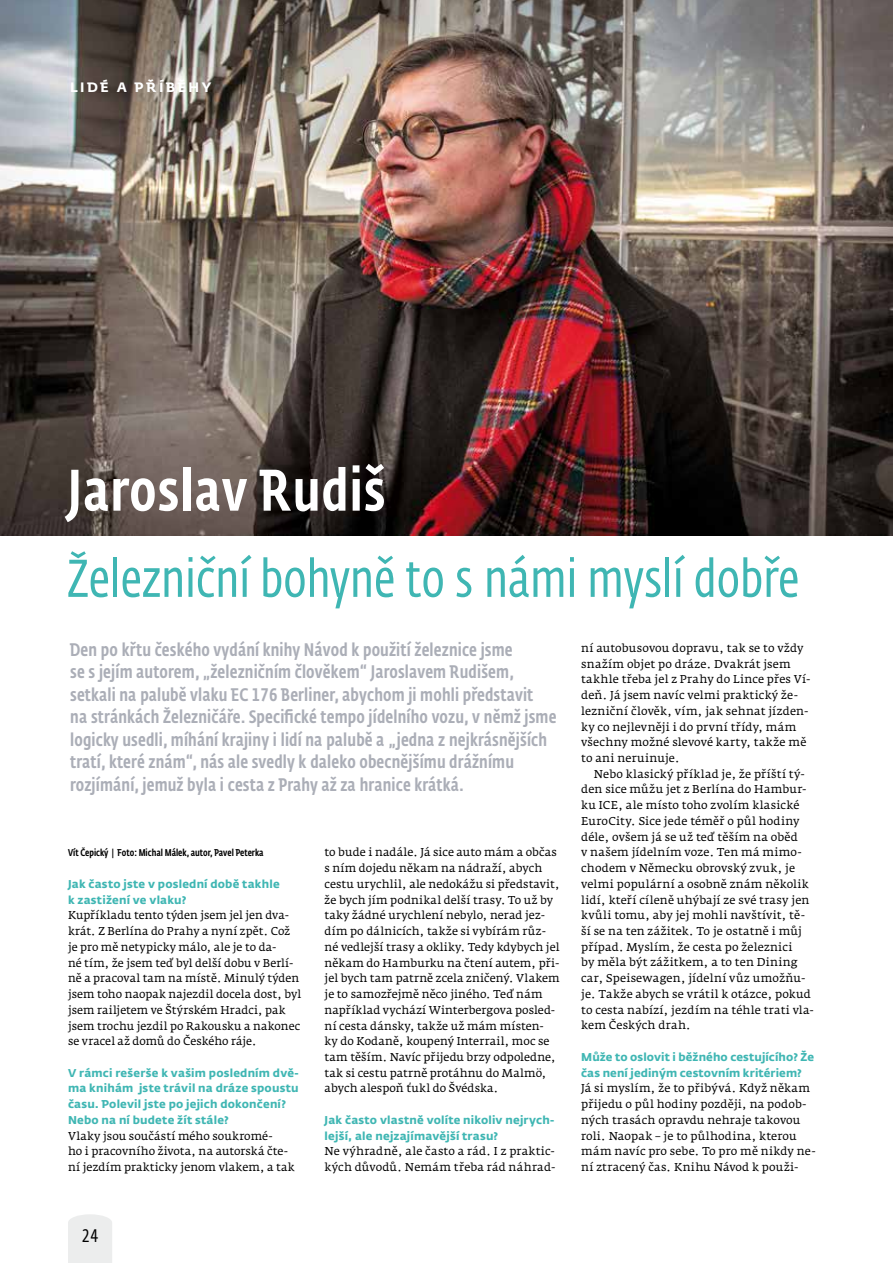
<style>
.page{position:relative;width:893px;height:1263px;background:#fff}
.page>*{position:absolute;margin:0;border:0;box-sizing:border-box;transform-origin:0 0}
.t1{font:500 57.9px "CD Fedra Cond Pro";letter-spacing:.02em;color:#fff}
.t2{font:52.5px "CD Fedra Cond Pro";letter-spacing:.01em;color:#3fb6b3}
.t3{font:500 18px/22.5px "CD Fedra Cond Pro";letter-spacing:.01em;color:#abaeb7}
.t4{font:18px "CD Fedra Cond Pro";color:#000}
.t5{font:700 13.5px "CD Fedra";letter-spacing:.185em;color:#fff}
.t6{font:11.25px/15.8px "Fedra Serif A Pro";letter-spacing:.015em;color:#000}
.t7{font:700 11.25px/15.8px "CD Fedra";letter-spacing:.015em;color:#3fb6b3}
.t8{font:500 9.75px "CD Fedra Cond Pro";color:#000}
</style>
<div class="page">
<div style="left:68px;top:1214px;width:44px;height:49px;background:#eceded"></div>
<img style="left:0;top:0;width:893px;height:536px">
<p class="t5" style="left:70px;top:78px;width:143px">LIDÉ A PŘÍBĚHY</p>
<h1 class="t1" style="left:68px;top:456px;width:319px">Jaroslav Rudiš</h1>
<h2 class="t2" style="left:68px;top:549px;width:733px">Železniční bohyně to s námi myslí dobře</h2>
<p class="t3" style="left:70px;top:638px;width:488px">Den po křtu českého vydání knihy Návod k použití železnice jsme<br>se s jejím autorem, „železničním člověkem“ Jaroslavem Rudišem, setkali na palubě vlaku EC 176 Berliner, abychom ji mohli představit<br>na stránkách Železničáře. Specifické tempo jídelního vozu, v němž jsme logicky usedli, míhání krajiny i lidí na palubě a „jedna z nejkrásnějších tratí, které znám“, nás ale svedly k daleko obecnějšímu drážnímu rozjímání, jemuž byla i cesta z Prahy až za hranice krátká.</p>
<p class="t8" style="left:68px;top:847px;width:197px">Vít Čepický | Foto: Michal Málek, autor, Pavel Peterka</p>
<p class="t7" style="left:68px;top:876px;width:213px">Jak často jste v poslední době takhle k zastižení ve vlaku?</p>
<p class="t6" style="left:68px;top:908px;width:235px">Kupříkladu tento týden jsem jel jen dva&shy;krát. Z Berlína do Prahy a nyní zpět. Což je pro mě netypicky málo, ale je to da-<br>né tím, že jsem teď byl delší dobu v Berlí&shy;ně a pracoval tam na místě. Minulý týden jsem toho naopak najezdil docela dost, byl jsem railjetem ve Štýrském Hradci, pak jsem trochu jezdil po Rakousku a nakonec se vracel až domů do Českého ráje.</p>
<p class="t7" style="left:68px;top:1065px;width:232px">V rámci rešerše k vašim posledním dvě&shy;ma knihám jste trávil na dráze spoustu času. Polevil jste po jejich dokončení?<br>Nebo na ní budete žít stále?</p>
<p class="t6" style="left:68px;top:1128px;width:228px">Vlaky jsou součástí mého soukromé-<br>ho i pracovního života, na autorská čte&shy;ní jezdím prakticky jenom vlakem, a tak</p>
<p class="t6" style="left:325px;top:845px;width:237px">to bude i nadále. Já sice auto mám a občas s ním dojedu někam na nádraží, abych cestu urychlil, ale nedokážu si představit, že bych jím podnikal delší trasy. To už by taky žádné urychlení nebylo, nerad jez&shy;dím po dálnicích, takže si vybírám růz&shy;né vedlejší trasy a okliky. Tedy kdybych jel někam do Hamburku na čtení autem, při&shy;jel bych tam patrně zcela zničený. Vlakem je to samozřejmě něco jiného. Teď nám například vychází Winterbergova posled&shy;ní cesta dánsky, takže už mám místen&shy;ky do Kodaně, koupený Interrail, moc se tam těším. Navíc přijedu brzy odpoledne, tak si cestu patrně protáhnu do Malmö, abych alespoň ťukl do Švédska.</p>
<p class="t7" style="left:325px;top:1112px;width:231px">Jak často vlastně volíte nikoliv nejrych&shy;lejší, ale nejzajímavější trasu?</p>
<p class="t6" style="left:325px;top:1143px;width:232px">Ne výhradně, ale často a rád. I z praktic&shy;kých důvodů. Nemám třeba rád náhrad-</p>
<p class="t6" style="left:581px;top:640px;width:231px">ní autobusovou dopravu, tak se to vždy snažím objet po dráze. Dvakrát jsem takhle třeba jel z Prahy do Lince přes Ví&shy;deň. Já jsem navíc velmi praktický že&shy;lezniční člověk, vím, jak sehnat jízden&shy;ky co nejlevněji i do první třídy, mám všechny možné slevové karty, takže mě to ani neruinuje.</p>
<p class="t6" style="left:581px;top:766px;width:234px;text-indent:13px">Nebo klasický příklad je, že příští tý&shy;den sice můžu jet z Berlína do Hambur&shy;ku ICE, ale místo toho zvolím klasické EuroCity. Sice jede téměř o půl hodiny déle, ovšem já se už teď těším na oběd<br>v našem jídelním voze. Ten má mimo&shy;chodem v Německu obrovský zvuk, je velmi populární a osobně znám několik lidí, kteří cíleně uhýbají ze své trasy jen kvůli tomu, aby jej mohli navštívit, tě&shy;ší se na ten zážitek. To je ostatně i můj případ. Myslím, že cesta po železnici<br>by měla být zážitkem, a to ten Dining car, Speisewagen, jídelní vůz umožňu&shy;je. Takže abych se vrátil k otázce, pokud to cesta nabízí, jezdím na téhle trati vla&shy;kem Českých drah.</p>
<p class="t7" style="left:581px;top:1049px;width:235px">Může to oslovit i běžného cestujícího? Že čas není jediným cestovním kritériem?</p>
<p class="t6" style="left:581px;top:1080px;width:236px">Já si myslím, že to přibývá. Když někam přijedu o půl hodiny později, na podob&shy;ných trasách opravdu nehraje takovou roli. Naopak – je to půlhodina, kterou mám navíc pro sebe. To pro mě nikdy ne&shy;ní ztracený čas. Knihu Návod k použi-</p>
<h3 class="t4" style="left:82px;top:1226px;width:18px">24</h3>
</div>
